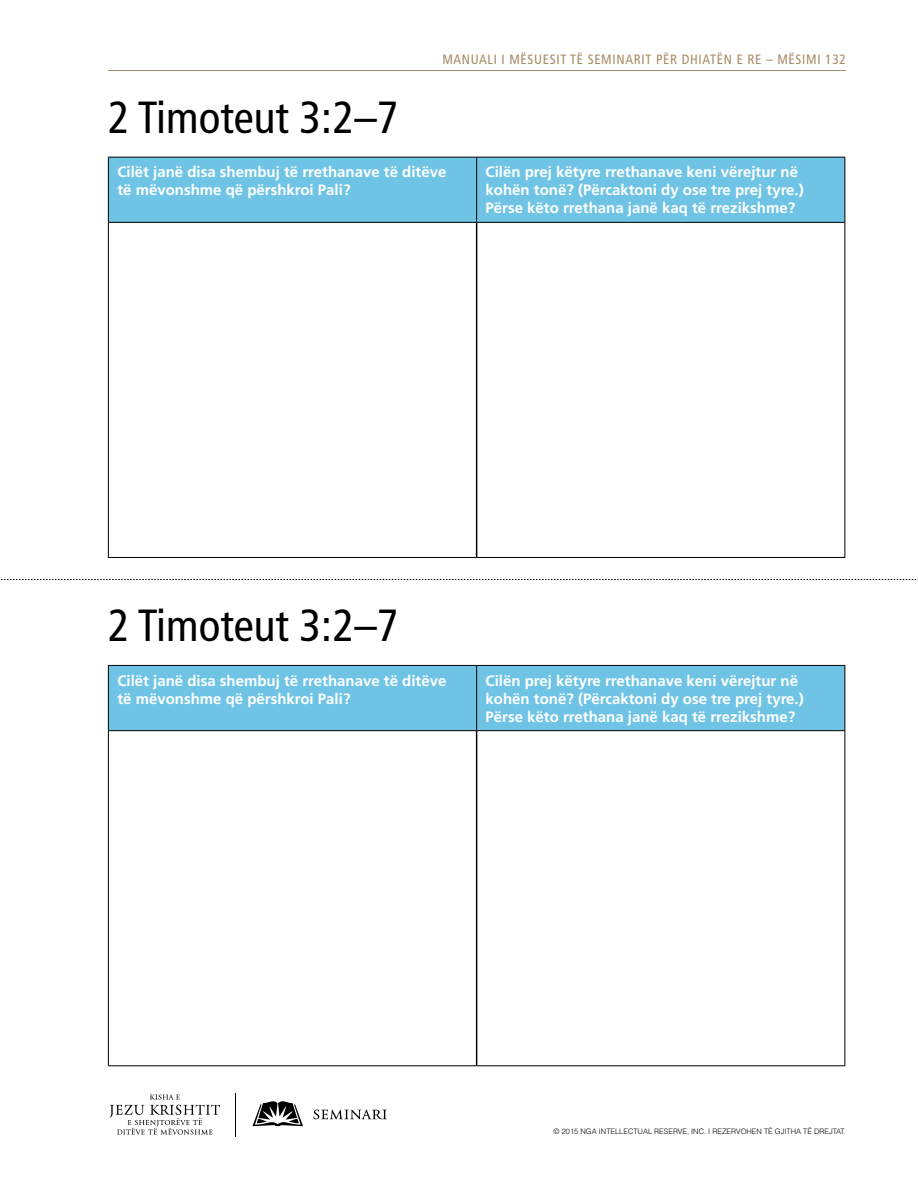
<style>
.page{position:relative;width:918px;height:1188px;background:#fff}
.page>*{position:absolute;margin:0;border:0;box-sizing:border-box;transform-origin:0 0}
.t1{font:condensed 45px "Frutigerlds Lat";color:#000}
.t2{font:700 15px/18px "Frutigerlds Lat";color:#fff}
.t3{font:condensed 13.5px "Frutigerlds Lat";letter-spacing:.05em;color:#a58b64}
.t4{font:300 7.5px "Helveticalds Lat";color:#000}
</style>
<div class="page">
<svg style="left:252px;top:1101px;width:51px;height:25px"></svg>
<hr style="left:235px;top:1093px;width:1px;height:44px;background:#000">
<svg style="left:109px;top:1095px;width:111px;height:40px"></svg>
<svg style="left:314px;top:1110px;width:73px;height:9px"></svg>
<hr style="left:108px;top:70px;width:738px;height:1px;background:#a58b64">
<div style="left:109px;top:158px;width:735px;height:64px;background:#6fc4e6"></div>
<hr style="left:476px;top:158px;width:1px;height:64px;background:#000">
<hr style="left:108px;top:223px;width:1px;height:334px;background:#000">
<hr style="left:844px;top:223px;width:1px;height:334px;background:#000">
<hr style="left:108px;top:557px;width:369px;height:1px;background:#000">
<hr style="left:477px;top:557px;width:368px;height:1px;background:#000">
<hr style="left:476px;top:223px;width:1px;height:334px;background:#000">
<hr style="left:108px;top:157px;width:369px;height:1px;background:#000">
<hr style="left:108px;top:158px;width:1px;height:64px;background:#000">
<hr style="left:477px;top:157px;width:368px;height:1px;background:#000">
<hr style="left:844px;top:158px;width:1px;height:64px;background:#000">
<hr style="left:108px;top:222px;width:369px;height:1px;background:#000">
<hr style="left:477px;top:222px;width:368px;height:1px;background:#000">
<div style="left:109px;top:666px;width:735px;height:64px;background:#6fc4e6"></div>
<hr style="left:476px;top:666px;width:1px;height:64px;background:#000">
<hr style="left:108px;top:731px;width:1px;height:334px;background:#000">
<hr style="left:844px;top:731px;width:1px;height:334px;background:#000">
<hr style="left:108px;top:1065px;width:369px;height:1px;background:#000">
<hr style="left:477px;top:1065px;width:368px;height:1px;background:#000">
<hr style="left:476px;top:731px;width:1px;height:334px;background:#000">
<hr style="left:108px;top:665px;width:369px;height:1px;background:#000">
<hr style="left:108px;top:666px;width:1px;height:64px;background:#000">
<hr style="left:477px;top:665px;width:368px;height:1px;background:#000">
<hr style="left:844px;top:666px;width:1px;height:64px;background:#000">
<hr style="left:108px;top:730px;width:369px;height:1px;background:#000">
<hr style="left:477px;top:730px;width:368px;height:1px;background:#000">
<svg style="left:1px;top:579px;width:917px;height:1px"></svg>
<p class="t3" style="left:442px;top:49px;width:405px">MANUALI I MËSUESIT TË SEMINARIT PËR DHIATËN E RE – MËSIMI 132</p>
<h1 class="t1" style="left:108px;top:82px;width:292px">2 Timoteut 3:2–7</h1>
<p class="t2" style="left:117px;top:163px;width:331px">Cilët janë disa shembuj të rrethanave të ditëve të mëvonshme që përshkroi Pali?</p>
<p class="t2" style="left:486px;top:163px;width:320px">Cilën prej këtyre rrethanave keni vërejtur në kohën tonë? (Përcaktoni dy ose tre prej tyre.)<br>Përse këto rrethana janë kaq të rrezikshme?</p>
<h1 class="t1" style="left:108px;top:591px;width:292px">2 Timoteut 3:2–7</h1>
<p class="t2" style="left:117px;top:671px;width:331px">Cilët janë disa shembuj të rrethanave të ditëve të mëvonshme që përshkroi Pali?</p>
<p class="t2" style="left:486px;top:671px;width:320px">Cilën prej këtyre rrethanave keni vërejtur në kohën tonë? (Përcaktoni dy ose tre prej tyre.)<br>Përse këto rrethana janë kaq të rrezikshme?</p>
<p class="t4" style="left:554px;top:1125px;width:294px">© 2015 NGA INTELLECTUAL RESERVE, INC. I REZERVOHEN TË GJITHA TË DREJTAT.</p>
</div>
